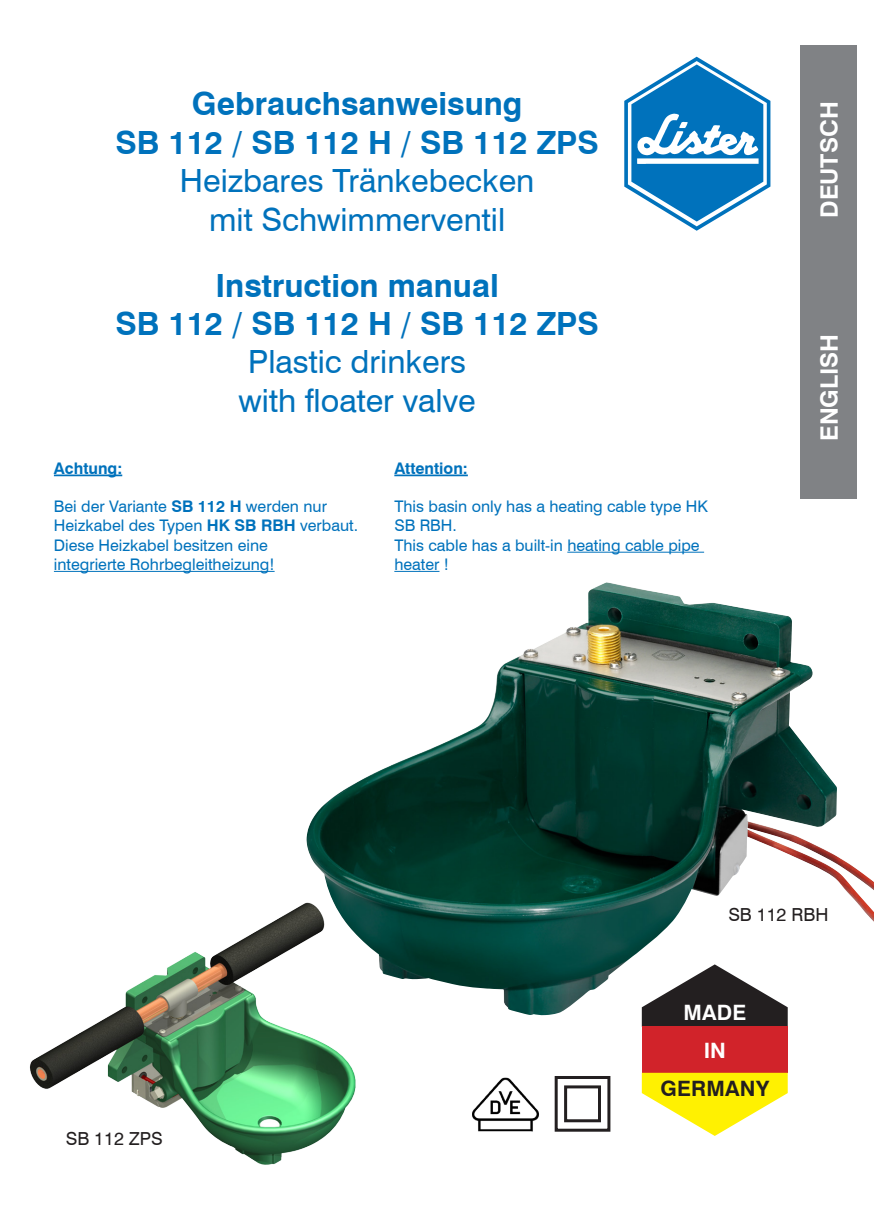
<style>
.page{position:relative;width:874px;height:1225px;background:#fff}
.page>*{position:absolute;margin:0;border:0;box-sizing:border-box;transform-origin:0 0}
.t1{font:700 32px/38.4px "Swiss 721 BT";color:#0072bc;text-align:center}
.t2{font:32px/38.4px "Swiss 721 BT";color:#0072bc;text-align:center}
.t3{font:700 24px "Swiss 721 BT";color:#fff}
.t4{font:700 21.2px "Swiss 721 BT";letter-spacing:.01em;color:#231f20}
.t5{font:700 21.2px/37.8px "Swiss 721 BT";letter-spacing:.01em;color:#fff;text-align:center}
.t6{font:18px "Swiss 721 BT";color:#231f20}
.t7{font:16px/19.2px "Swiss 721 BT";color:#0072bc}
.t8{font:700 16px "Swiss 721 BT";color:#0072bc}
.s1{font-weight:700}
</style>
<div class="page">
<div style="left:799px;top:45px;width:57px;height:227px;background:#808285"></div>
<div style="left:799px;top:272px;width:57px;height:227px;background:#808285"></div>
<div style="left:641px;top:1015px;width:146px;height:11px;background:#231f20"></div>
<div style="left:641px;top:1026px;width:146px;height:46px;background:#d1232a"></div>
<svg style="left:641px;top:1072px;width:146px;height:64px"></svg>
<svg style="left:624px;top:57px;width:146px;height:174px"></svg>
<img style="left:634px;top:112px;width:126px;height:54px">
<img style="left:306px;top:582px;width:567px;height:433px">
<hr style="left:54px;top:474px;width:68px;height:2px;background:#0072bc">
<hr style="left:54px;top:571px;width:220px;height:1px;background:#0072bc">
<img style="left:30px;top:869px;width:407px;height:296px">
<hr style="left:394px;top:474px;width:73px;height:2px;background:#0072bc">
<hr style="left:567px;top:552px;width:136px;height:1px;background:#0072bc">
<hr style="left:394px;top:571px;width:45px;height:1px;background:#0072bc">
<img style="left:472px;top:1077px;width:67px;height:55px">
<div style="left:554px;top:1076px;width:56px;height:55px;border:3px solid #231f20"></div>
<div style="left:564px;top:1085px;width:36px;height:37px;border:3px solid #231f20"></div>
<h1 class="t1" style="left:115px;top:85px;width:484px">Gebrauchsanweisung<br>SB 112 / SB 112 H / SB 112 ZPS</h1>
<h1 class="t2" style="left:180px;top:161px;width:356px">Heizbares Tränkebecken mit Schwimmerventil</h1>
<h1 class="t1" style="left:115px;top:266px;width:484px">Instruction manual<br>SB 112 / SB 112 H / SB 112 ZPS</h1>
<h1 class="t2" style="left:238px;top:342px;width:238px;text-align:left">Plastic drinkers with floater valve</h1>
<p class="t8" style="left:54px;top:458px;width:70px">Achtung:</p>
<p class="t7" style="left:54px;top:497px;width:305px">Bei der Variante <span class="s1">SB 112 H</span> werden nur Heizkabel des Typen <span class="s1">HK SB RBH</span> verbaut.<br>Diese Heizkabel besitzen eine<br>integrierte Rohrbegleitheizung!</p>
<p class="t8" style="left:394px;top:458px;width:75px">Attention:</p>
<p class="t7" style="left:394px;top:497px;width:314px">This basin only has a heating cable type HK<br>SB RBH.<br>This cable has a built-in heating cable pipe heater !</p>
<h2 class="t3" style="left:814px;top:218px;width:118px;rotate:-90deg">DEUTSCH</h2>
<h2 class="t3" style="left:814px;top:441px;width:109px;rotate:-90deg">ENGLISH</h2>
<p class="t6" style="left:728px;top:904px;width:101px">SB 112 RBH</p>
<p class="t6" style="left:66px;top:1128px;width:98px">SB 112 ZPS</p>
<h3 class="t5" style="left:683px;top:993px;width:64px">MADE<br>IN</h3>
<h3 class="t4" style="left:660px;top:1075px;width:110px">GERMANY</h3>
</div>
